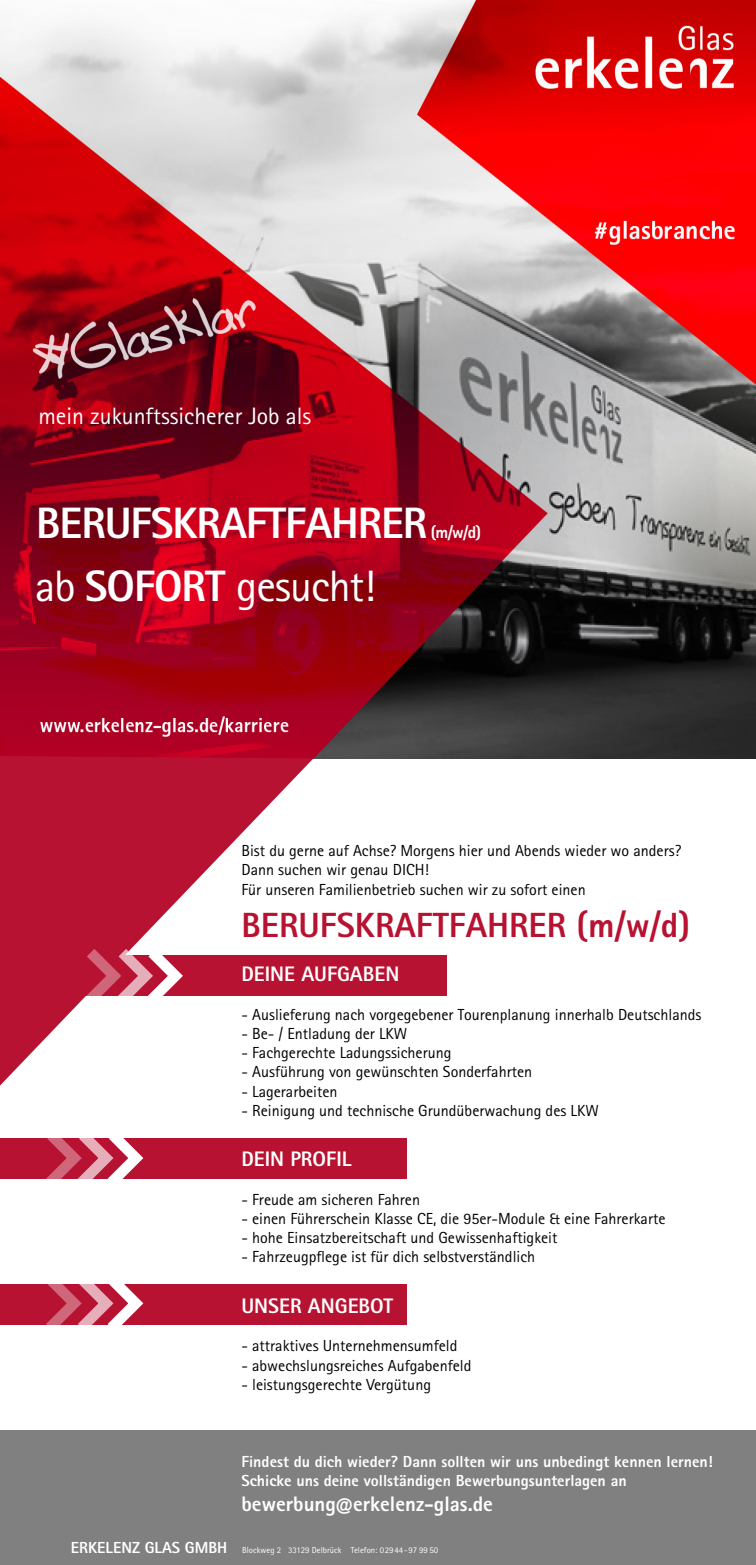
<style>
.page{position:relative;width:756px;height:1565px;background:#fff}
.page>*{position:absolute;margin:0;border:0;box-sizing:border-box;transform-origin:0 0}
.t1{font:800 43.99px "Rotis Sans Serif Pro";letter-spacing:-.025em;color:#fff}
.t2{font:43.99px "Rotis Sans Serif Pro";letter-spacing:-.025em;color:#fff}
.t3{font:800 35px "Rotis Sans Serif Pro";color:#b71231}
.t4{font:23.73px "Rotis Sans Serif Pro";color:#fff}
.t5{font:800 21px "Rotis Sans Serif Pro";color:#fff}
.t6{font:800 16.94px "Rotis Sans Serif Pro";color:#fff}
.t7{font:16.03px/19.2px "Rotis Sans Serif Pro";color:#000}
.t8{font:800 16.03px/19.2px "Rotis Sans Serif Pro";color:#fff}
.t9{font:8.75px "Rotis Sans Serif Pro";color:#fff}
.s1{font-weight:800}
.s2{font-weight:800;font-size:16.03px}
</style>
<div class="page">
<div style="left:0;top:1430px;width:756px;height:134px;background:#808080"></div>
<img style="left:0;top:0;width:756px;height:758px">
<svg style="left:0;top:756px;width:313px;height:329px;fill:#b71231"></svg>
<div style="left:0;top:954px;width:446px;height:41px;background:#b71231"></div>
<svg style="left:86px;top:937px;width:104px;height:78px"></svg>
<div style="left:0;top:1138px;width:407px;height:41px;background:#b71231"></div>
<svg style="left:46px;top:1138px;width:98px;height:41px"></svg>
<div style="left:0;top:1283px;width:407px;height:41px;background:#b71231"></div>
<svg style="left:46px;top:1283px;width:105px;height:42px"></svg>
<h3 class="t4" style="left:38px;top:401px;width:275px">mein zukunftssicherer Job als</h3>
<h1 class="t1" style="left:36px;top:495px;width:393px">BERUFSKRAFTFAHRER</h1>
<p class="t6" style="left:431px;top:521px;width:52px">(m/w/d)</p>
<h1 class="t2" style="left:35px;top:560px;width:342px">ab <span class="s1">SOFORT</span> gesucht!</h1>
<p class="t7" style="left:241px;top:841px;width:441px">Bist du gerne auf Achse? Morgens hier und Abends wieder wo anders?<br>Dann suchen wir genau DICH!<br>Für unseren Familienbetrieb suchen wir zu sofort einen</p>
<h2 class="t3" style="left:241px;top:902px;width:450px">BERUFSKRAFTFAHRER (m/w/d)</h2>
<h3 class="t5" style="left:241px;top:960px;width:159px">DEINE AUFGABEN</h3>
<p class="t7" style="left:241px;top:1004px;width:461px">- Auslieferung nach vorgegebener Tourenplanung innerhalb Deutschlands</p>
<p class="t7" style="left:241px;top:1023px;width:167px">- Be- / Entladung der LKW</p>
<p class="t7" style="left:241px;top:1043px;width:212px">- Fachgerechte Ladungssicherung</p>
<p class="t7" style="left:241px;top:1062px;width:292px">- Ausführung von gewünschten Sonderfahrten</p>
<p class="t7" style="left:241px;top:1081px;width:98px">- Lagerarbeiten</p>
<p class="t7" style="left:241px;top:1100px;width:359px">- Reinigung und technische Grundüberwachung des LKW</p>
<h3 class="t5" style="left:241px;top:1145px;width:112px">DEIN PROFIL</h3>
<p class="t7" style="left:241px;top:1189px;width:180px">- Freude am sicheren Fahren</p>
<p class="t7" style="left:241px;top:1208px;width:426px">- einen Führerschein Klasse CE, die 95er-Module &amp; eine Fahrerkarte</p>
<p class="t7" style="left:241px;top:1228px;width:318px">- hohe Einsatzbereitschaft und Gewissenhaftigkeit</p>
<p class="t7" style="left:241px;top:1247px;width:295px">- Fahrzeugpflege ist für dich selbstverständlich</p>
<h3 class="t5" style="left:241px;top:1292px;width:153px">UNSER ANGEBOT</h3>
<p class="t7" style="left:241px;top:1336px;width:218px">- attraktives Unternehmensumfeld</p>
<p class="t7" style="left:241px;top:1355px;width:231px">- abwechslungsreiches Aufgabenfeld</p>
<p class="t7" style="left:241px;top:1374px;width:191px">- leistungsgerechte Vergütung</p>
<p class="t8" style="left:241px;top:1451px;width:473px">Findest du dich wieder? Dann sollten wir uns unbedingt kennen lernen!<br>Schicke uns deine vollständigen Bewerbungsunterlagen an</p>
<h3 class="t5" style="left:241px;top:1490px;width:253px">bewerbung@erkelenz-glas.de</h3>
<p class="t9" style="left:71px;top:1545px;width:369px"><span class="s2">ERKELENZ GLAS GMBH</span> Blockweg 2 33129 Delbrück Telefon: 02944-97 99 50</p>
</div>
